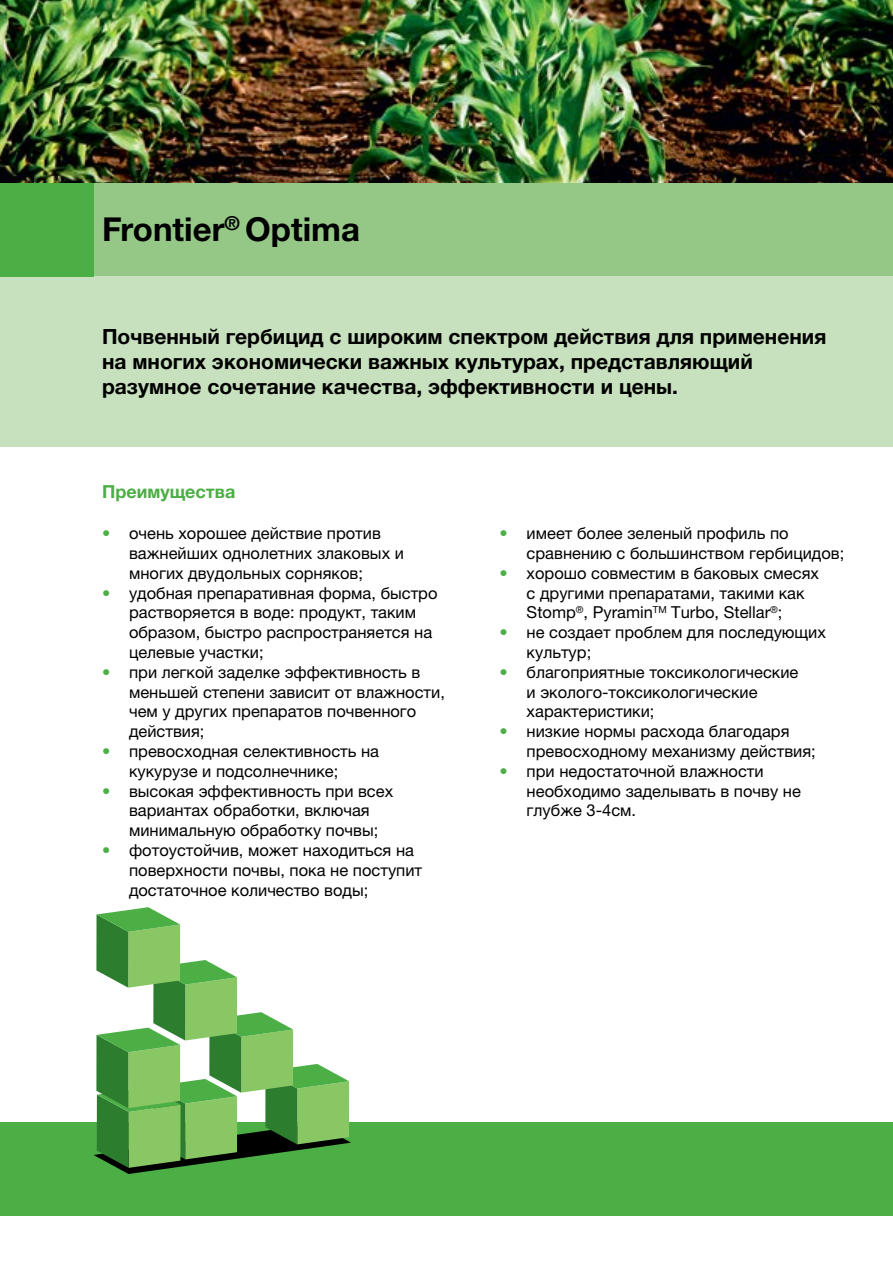
<style>
.page{position:relative;width:893px;height:1263px;background:#fff}
.page>*{position:absolute;margin:0;border:0;box-sizing:border-box;transform-origin:0 0}
.t1{font:700 33px "Helvetica Neue LTW1 G";color:#000}
.t2{font:700 21px/25.2px "Helvetica Neue LTW1 G";color:#000}
.t3{font:700 18px "Helvetica Neue LTW1 G";color:#4caf45}
.t4{font:16.5px/19.8px "Helvetica Neue LTW1 G";color:#000}
.s1{color:#4caf45}
</style>
<div class="page">
<div style="left:0;top:1123px;width:893px;height:93px;background:#4caf45"></div>
<div style="left:94px;top:183px;width:799px;height:93px;background:#95c886"></div>
<div style="left:0;top:276px;width:893px;height:170px;background:#c7e0bd"></div>
<div style="left:0;top:183px;width:94px;height:93px;background:#4caf45"></div>
<svg style="left:94px;top:907px;width:257px;height:267px"></svg>
<img style="left:0;top:0;width:893px;height:183px">
<h1 class="t1" style="left:102px;top:209px;width:260px">Frontier<sup>®</sup> Optima</h1>
<p class="t2" style="left:102px;top:324px;width:726px">Почвенный гербицид с широким спектром действия для применения на многих экономически важных культурах, представляющий разумное сочетание качества, эффективности и цены.</p>
<p class="t3" style="left:102px;top:480px;width:135px">Преимущества</p>
<p class="t4" style="left:129px;top:523px;width:276px;text-indent:-27px"><span class="s1">•</span> очень хорошее действие против важнейших однолетних злаковых и многих двудольных сорняков;</p>
<p class="t4" style="left:129px;top:583px;width:310px;text-indent:-27px"><span class="s1">•</span> удобная препаративная форма, быстро растворяется в воде: продукт, таким образом, быстро распространяется на целевые участки;</p>
<p class="t4" style="left:129px;top:662px;width:317px;text-indent:-27px"><span class="s1">•</span> при легкой заделке эффективность в меньшей степени зависит от влажности, чем у других препаратов почвенного действия;</p>
<p class="t4" style="left:129px;top:741px;width:252px;text-indent:-27px"><span class="s1">•</span> превосходная селективность на кукурузе и подсолнечнике;</p>
<p class="t4" style="left:129px;top:781px;width:266px;text-indent:-27px"><span class="s1">•</span> высокая эффективность при всех вариантах обработки, включая минимальную обработку почвы;</p>
<p class="t4" style="left:129px;top:840px;width:295px;text-indent:-27px"><span class="s1">•</span> фотоустойчив, может находиться на поверхности почвы, пока не поступит достаточное количество воды;</p>
<p class="t4" style="left:527px;top:523px;width:319px;text-indent:-27px"><span class="s1">•</span> имеет более зеленый профиль по сравнению с большинством гербицидов;</p>
<p class="t4" style="left:527px;top:563px;width:294px;text-indent:-27px"><span class="s1">•</span> хорошо совместим в баковых смесях с другими препаратами, такими как<br>Stomp<sup>®</sup>, Pyramin<sup>TM</sup> Turbo, Stellar<sup>®</sup>;</p>
<p class="t4" style="left:527px;top:622px;width:301px;text-indent:-27px"><span class="s1">•</span> не создает проблем для последующих культур;</p>
<p class="t4" style="left:527px;top:662px;width:273px;text-indent:-27px"><span class="s1">•</span> благоприятные токсикологические и эколого-токсикологические характеристики;</p>
<p class="t4" style="left:527px;top:721px;width:291px;text-indent:-27px"><span class="s1">•</span> низкие нормы расхода благодаря превосходному механизму действия;</p>
<p class="t4" style="left:527px;top:761px;width:276px;text-indent:-27px"><span class="s1">•</span> при недостаточной влажности необходимо заделывать в почву не глубже 3-4см.</p>
</div>
